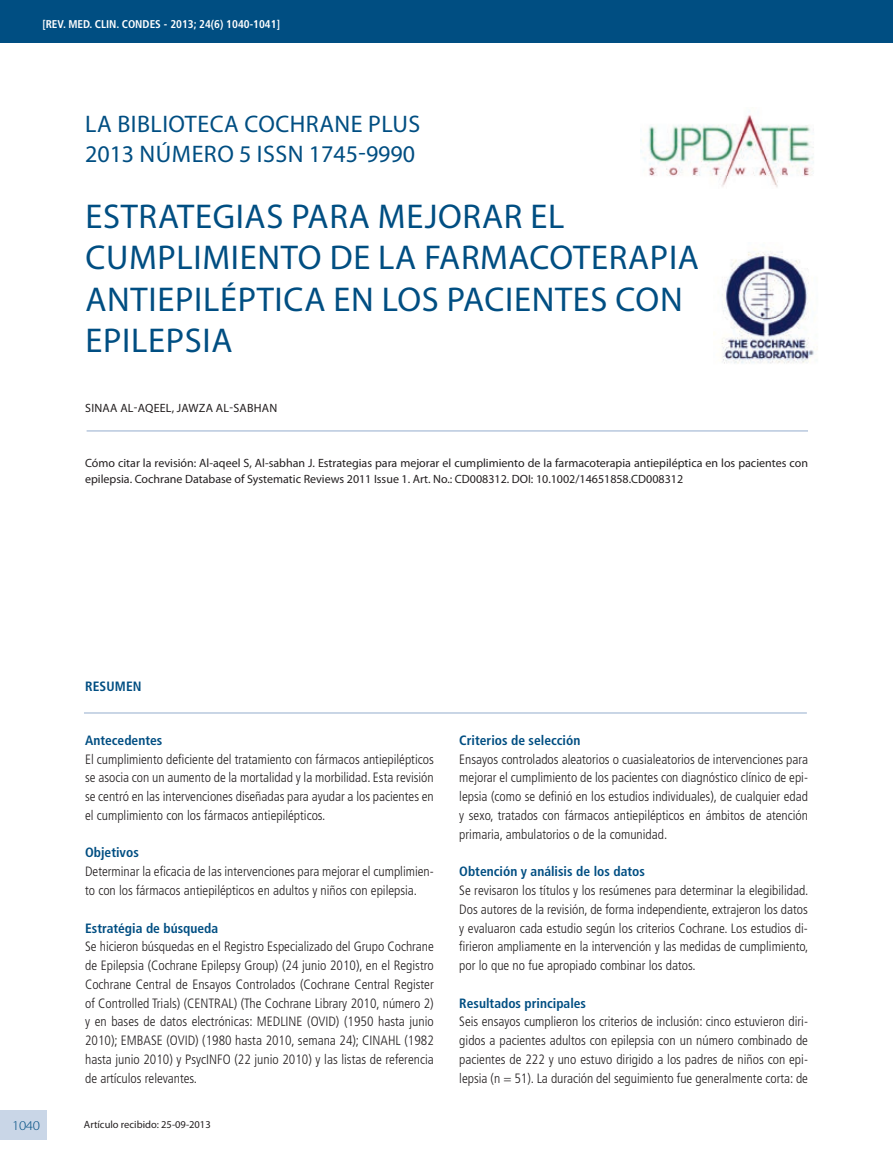
<style>
.page{position:relative;width:893px;height:1170px;background:#fff}
.page>*{position:absolute;margin:0;border:0;box-sizing:border-box;transform-origin:0 0}
.t1{font:34.5px/41.4px "Myriad Pro";letter-spacing:.02em;color:#004e82}
.t2{font:24px/30px "Myriad Pro";letter-spacing:.02em;color:#004e82}
.t3{font:300 condensed 13.5px/18.8px "Frutiger";color:#231f20;text-align:justify}
.t4{font:700 condensed 13.5px "Frutiger";color:#004e82}
.t5{font:300 13.5px "Myriad Pro";color:#004e82;scale:1.1 1}
.t6{font:12px/16.5px "Myriad Pro";color:#231f20}
.t7{font:12px "Myriad Pro";letter-spacing:.02em;color:#231f20}
.t8{font:700 condensed 11.25px "Frutiger";color:#fff}
.t9{font:10.5px "Myriad Pro";color:#231f20}
</style>
<div class="page">
<div style="left:0;top:1110px;width:47px;height:30px;background:#c9d6e7"></div>
<div style="left:0;top:0;width:893px;height:43px;background:#004e82"></div>
<img style="left:641px;top:111px;width:173px;height:77px">
<img style="left:721px;top:249px;width:96px;height:115px">
<hr style="left:84px;top:712px;width:723px;height:1px;background:#b8c8de">
<hr style="left:87px;top:430px;width:721px;height:1px;background:#b8c8de">
<p class="t8" style="left:42px;top:17px;width:239px">[REV. MED. CLIN. CONDES - 2013; 24(6) 1040-1041]</p>
<h2 class="t2" style="left:85px;top:109px;width:337px">LA BIBLIOTECA COCHRANE PLUS<br>2013 NÚMERO 5 ISSN 1745-9990</h2>
<h1 class="t1" style="left:85px;top:195px;width:615px">ESTRATEGIAS PARA MEJORAR EL<br>CUMPLIMIENTO DE LA FARMACOTERAPIA<br>ANTIEPILÉPTICA EN LOS PACIENTES CON<br>EPILEPSIA</h1>
<p class="t6" style="left:85px;top:399px;width:14px">Sinaa</p>
<p class="t7" style="left:120px;top:400px;width:122px">Al-aqeel, Jawza Al-sabhan</p>
<p class="t6" style="left:85px;top:454px;width:724px">Cómo citar la revisión: Al-aqeel S, Al-sabhan J. Estrategias para mejorar el cumplimiento de la farmacoterapia antiepiléptica en los pacientes con epilepsia. Cochrane Database of Systematic Reviews 2011 Issue 1. Art. No.: CD008312. DOI: 10.1002/14651858.CD008312</p>
<p class="t5" style="left:12px;top:1117px;width:27px">1040</p>
<p class="t4" style="left:85px;top:678px;width:58px">RESUMEN</p>
<p class="t4" style="left:85px;top:732px;width:79px">Antecedentes</p>
<p class="t3" style="left:85px;top:749px;width:350px">El cumplimiento deficiente del tratamiento con fármacos antiepilépticos se asocia con un aumento de la mortalidad y la morbilidad. Esta revisión se centró en las intervenciones diseñadas para ayudar a los pacientes en el cumplimiento con los fármacos antiepilépticos.</p>
<p class="t4" style="left:85px;top:844px;width:55px">Objetivos</p>
<p class="t3" style="left:85px;top:862px;width:350px">Determinar la eficacia de las intervenciones para mejorar el cumplimien&shy;to con los fármacos antiepilépticos en adultos y niños con epilepsia.</p>
<p class="t4" style="left:85px;top:919px;width:135px">Estratégia de búsqueda</p>
<p class="t3" style="left:85px;top:937px;width:350px">Se hicieron búsquedas en el Registro Especializado del Grupo Cochrane de Epilepsia (Cochrane Epilepsy Group) (24 junio 2010), en el Registro Cochrane Central de Ensayos Controlados (Cochrane Central Register of Controlled Trials) (CENTRAL) (The Cochrane Library 2010, número 2) y en bases de datos electrónicas: MEDLINE (OVID) (1950 hasta junio 2010); EMBASE (OVID) (1980 hasta 2010, semana 24); CINAHL (1982 hasta junio 2010) y PsycINFO (22 junio 2010) y las listas de referencia de artículos relevantes.</p>
<p class="t9" style="left:84px;top:1117px;width:128px">Artículo recibido: 25-09-2013</p>
<p class="t4" style="left:459px;top:732px;width:123px">Criterios de selección</p>
<p class="t3" style="left:459px;top:749px;width:350px">Ensayos controlados aleatorios o cuasialeatorios de intervenciones para mejorar el cumplimiento de los pacientes con diagnóstico clínico de epi&shy;lepsia (como se definió en los estudios individuales), de cualquier edad y sexo, tratados con fármacos antiepilépticos en ámbitos de atención primaria, ambulatorios o de la comunidad.</p>
<p class="t4" style="left:459px;top:863px;width:187px">Obtención y análisis de los datos</p>
<p class="t3" style="left:459px;top:881px;width:351px">Se revisaron los títulos y los resúmenes para determinar la elegibilidad.<br>Dos autores de la revisión, de forma independiente, extrajeron los datos y evaluaron cada estudio según los criterios Cochrane. Los estudios di&shy;firieron ampliamente en la intervención y las medidas de cumplimiento, por lo que no fue apropiado combinar los datos.</p>
<p class="t4" style="left:459px;top:994px;width:128px">Resultados principales</p>
<p class="t3" style="left:459px;top:1012px;width:350px">Seis ensayos cumplieron los criterios de inclusión: cinco estuvieron diri&shy;gidos a pacientes adultos con epilepsia con un número combinado de pacientes de 222 y uno estuvo dirigido a los padres de niños con epi&shy;lepsia (n = 51). La duración del seguimiento fue generalmente corta: de</p>
</div>
